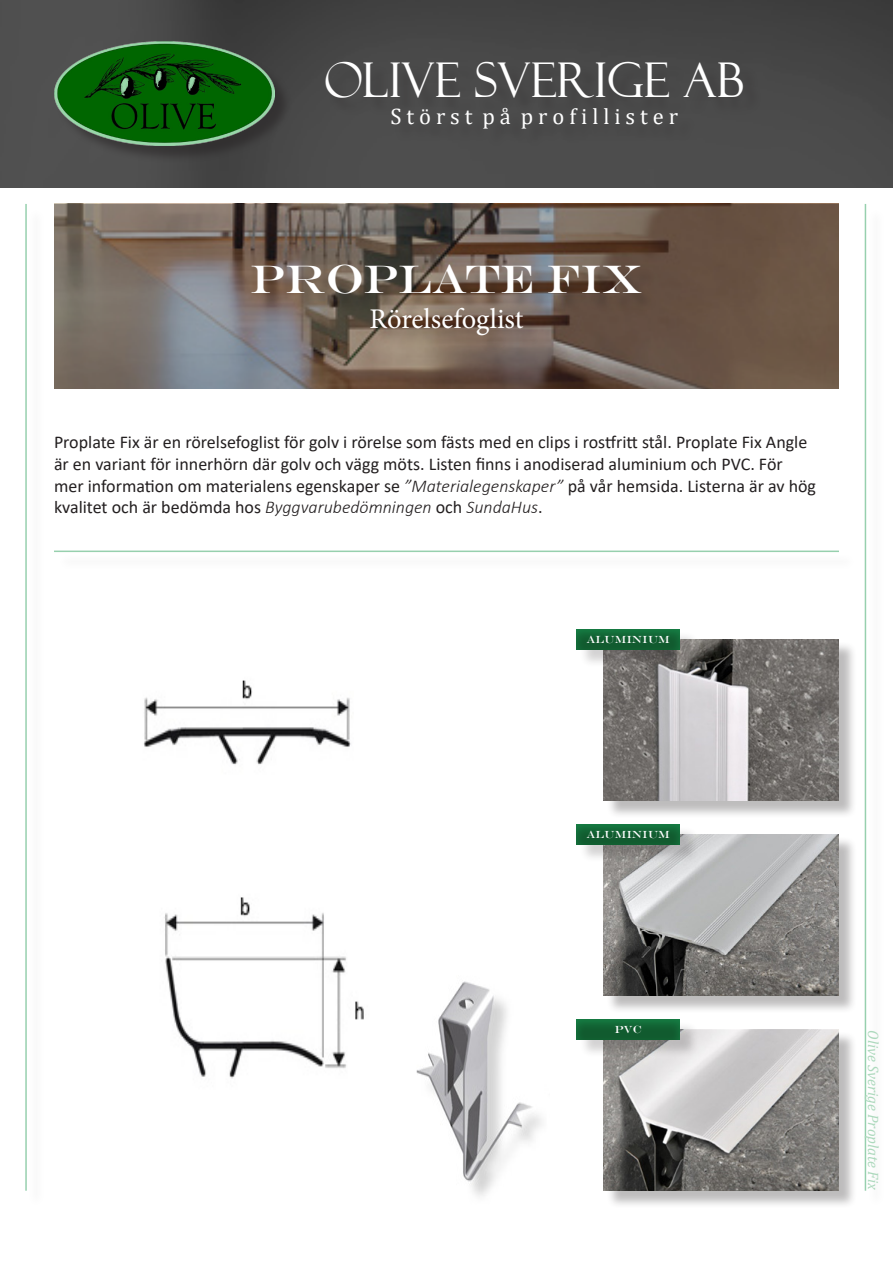
<style>
.page{position:relative;width:893px;height:1263px;background:#fff}
.page>*{position:absolute;margin:0;border:0;box-sizing:border-box;transform-origin:0 0}
.t1{font:48px "Felix Titling";color:#fff}
.t2{font:40.5px "Engravers";color:#fff}
.t3{font:28.5px "Minion Pro";letter-spacing:-.005em;color:#fff}
.t4{font:22.5px "Cambria";color:#fff}
.t5{font:18px/21.6px "Calibri";color:#231f20}
.t6{font:italic 15px "Cambria";color:#add9bd}
.t7{font:10.5px "Engravers";color:#fff}
.s1{font-weight:300;font-style:italic}
</style>
<div class="page">
<img style="left:0;top:0;width:893px;height:187px">
<div style="left:328px;top:64px;width:433px;height:83px;background:#4a4a4a"></div>
<div style="left:56px;top:44px;width:237px;height:120px;background:#231f20;opacity:.5"></div>
<img style="left:54px;top:42px;width:220px;height:103px">
<svg style="left:54px;top:204px;width:785px;height:185px"></svg>
<div style="left:256px;top:267px;width:403px;height:86px;background:#231f20;opacity:.3"></div>
<div style="left:606px;top:641px;width:252px;height:178px;background:#231f20;opacity:.3"></div>
<img style="left:604px;top:639px;width:235px;height:161px">
<div style="left:606px;top:836px;width:252px;height:178px;background:#231f20;opacity:.3"></div>
<img style="left:604px;top:834px;width:235px;height:161px">
<div style="left:606px;top:1031px;width:252px;height:178px;background:#231f20;opacity:.3"></div>
<img style="left:604px;top:1029px;width:235px;height:161px">
<hr style="left:54px;top:551px;width:785px;height:1px;background:#97d0ae">
<hr style="left:865px;top:204px;width:1px;height:987px;background:#97d0ae">
<hr style="left:25px;top:204px;width:2px;height:987px;background:#97d0ae">
<div style="left:579px;top:631px;width:120px;height:37px;background:#231f20;opacity:.2"></div>
<div style="left:574px;top:627px;width:106px;height:24px;background:#97d0ae;opacity:.25"></div>
<div style="left:579px;top:1021px;width:120px;height:37px;background:#231f20;opacity:.2"></div>
<div style="left:574px;top:1017px;width:106px;height:24px;background:#97d0ae;opacity:.25"></div>
<div style="left:579px;top:826px;width:120px;height:37px;background:#231f20;opacity:.2"></div>
<div style="left:574px;top:822px;width:106px;height:24px;background:#97d0ae;opacity:.25"></div>
<img style="left:144px;top:680px;width:207px;height:85px">
<img style="left:164px;top:897px;width:200px;height:182px">
<img style="left:416px;top:981px;width:126px;height:216px">
<p class="t1" style="left:324px;top:53px;width:422px">OLIVE SVERIGE AB</p>
<p class="t4" style="left:390px;top:103px;width:289px">S t ö r s t p å p r o f i l l i s t e r</p>
<p class="t2" style="left:251px;top:255px;width:393px">PROPLATE FIX</p>
<p class="t3" style="left:369px;top:299px;width:156px">Rörelsefoglist</p>
<p class="t5" style="left:54px;top:431px;width:764px">Proplate Fix är en rörelsefoglist för golv i rörelse som fästs med en clips i rostfritt stål. Proplate Fix Angle är en variant för innerhörn där golv och vägg möts. Listen finns i anodiserad aluminium och PVC. För mer information om materialens egenskaper se <span class="s1">”Materialegenskaper”</span> på vår hemsida. Listerna är av hög kvalitet och är bedömda hos <span class="s1">Byggvarubedömningen</span> och <span class="s1">SundaHus</span>.</p>
<p class="t7" style="left:586px;top:633px;width:85px">ALUMINIUM</p>
<p class="t7" style="left:586px;top:828px;width:85px">ALUMINIUM</p>
<p class="t7" style="left:615px;top:1023px;width:29px">PVC</p>
<p class="t6" style="left:884px;top:1030px;width:161px;rotate:90deg">Olive Sverige Proplate Fix</p>
</div>
